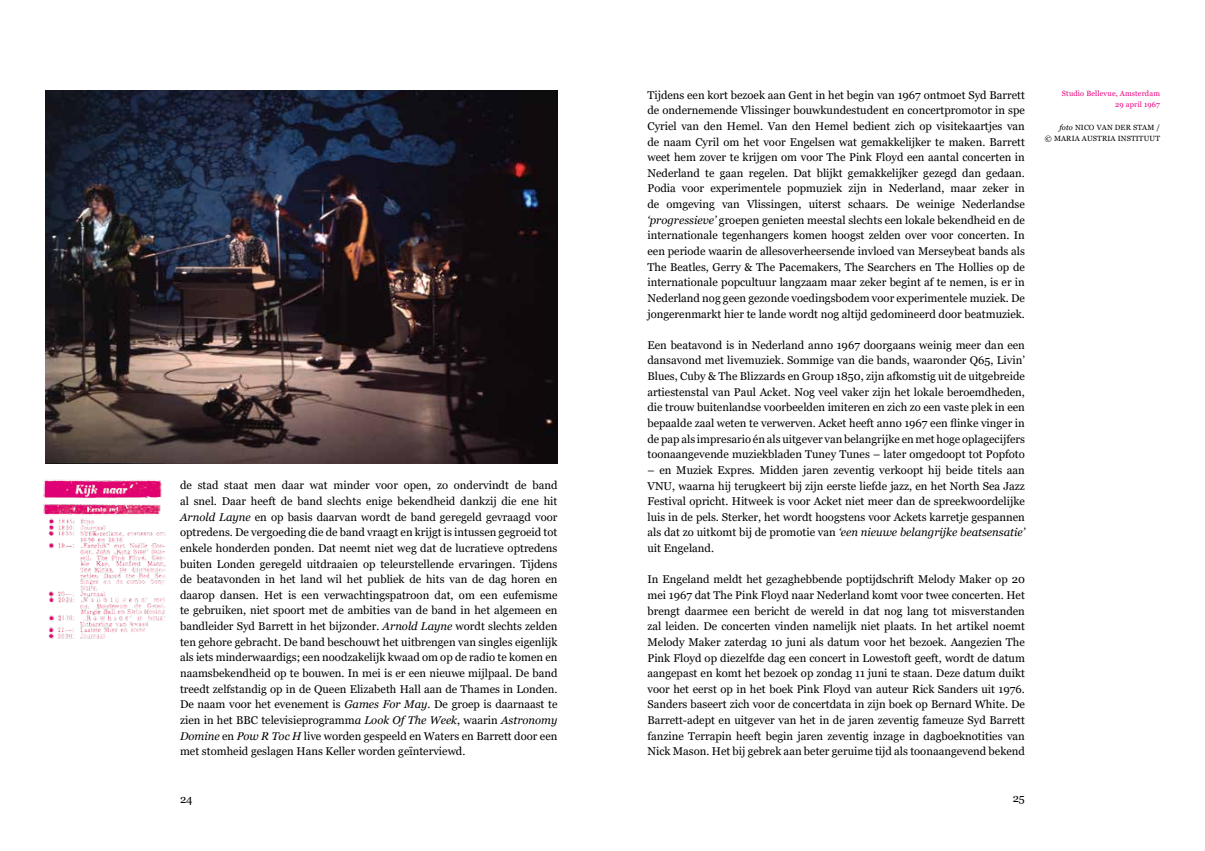
<style>
.page{position:relative;width:1205px;height:851px;background:#fff}
.page>*{position:absolute;margin:0;border:0;box-sizing:border-box;transform-origin:0 0}
.t1{font:11.25px/15.6px "Georgia";color:#000;text-align:justify}
.t2{font:7.5px/11.2px "Georgia";letter-spacing:.02em;color:#000;text-align:right}
.t3{font:7.5px/11.2px "Georgia";letter-spacing:.02em;color:#e6007d;text-align:right}
.s1{font-style:italic}
</style>
<div class="page">
<img style="left:45px;top:90px;width:512px;height:373px">
<img style="left:43px;top:479px;width:123px;height:160px">
<p class="t1" style="left:180px;top:478px;width:379px">de stad staat men daar wat minder voor open, zo ondervindt de band al snel. Daar heeft de band slechts enige bekendheid dankzij die ene hit <span class="s1">Arnold Layne</span> en op basis daarvan wordt de band geregeld gevraagd voor optredens. De vergoeding die de band vraagt en krijgt is intussen gegroeid tot enkele honderden ponden. Dat neemt niet weg dat de lucratieve optredens buiten Londen geregeld uitdraaien op teleurstellende ervaringen. Tijdens de beatavonden in het land wil het publiek de hits van de dag horen en daarop dansen. Het is een verwachtingspatroon dat, om een eufemisme te gebruiken, niet spoort met de ambities van de band in het algemeen en bandleider Syd Barrett in het bijzonder. <span class="s1">Arnold Layne</span> wordt slechts zelden ten gehore gebracht. De band beschouwt het uitbrengen van singles eigenlijk als iets minderwaardigs; een noodzakelijk kwaad om op de radio te komen en naamsbekendheid op te bouwen. In mei is er een nieuwe mijlpaal. De band treedt zelfstandig op in de Queen Elizabeth Hall aan de Thames in Londen.<br>De naam voor het evenement is <span class="s1">Games For May</span>. De groep is daarnaast te zien in het BBC televisieprogramm<span class="s1">a Look Of The Week</span>, waarin <span class="s1">Astronomy Domine</span> en <span class="s1">Pow R Toc H</span> live worden gespeeld en Waters en Barrett door een met stomheid geslagen Hans Keller worden geïnterviewd.</p>
<p class="t1" style="left:180px;top:791px;width:14px">24</p>
<p class="t1" style="left:647px;top:87px;width:379px">Tijdens een kort bezoek aan Gent in het begin van 1967 ontmoet Syd Barrett de ondernemende Vlissinger bouwkundestudent en concertpromotor in spe Cyriel van den Hemel. Van den Hemel bedient zich op visitekaartjes van de naam Cyril om het voor Engelsen wat gemakkelijker te maken. Barrett weet hem zover te krijgen om voor The Pink Floyd een aantal concerten in Nederland te gaan regelen. Dat blijkt gemakkelijker gezegd dan gedaan.<br>Podia voor experimentele popmuziek zijn in Nederland, maar zeker in de omgeving van Vlissingen, uiterst schaars. De weinige Nederlandse <span class="s1">‘progressieve’</span> groepen genieten meestal slechts een lokale bekendheid en de internationale tegenhangers komen hoogst zelden over voor concerten. In een periode waarin de allesoverheersende invloed van Merseybeat bands als The Beatles, Gerry &amp; The Pacemakers, The Searchers en The Hollies op de internationale popcultuur langzaam maar zeker begint af te nemen, is er in Nederland nog geen gezonde voedingsbodem voor experimentele muziek. De jongerenmarkt hier te lande wordt nog altijd gedomineerd door beatmuziek.</p>
<p class="t1" style="left:647px;top:337px;width:379px">Een beatavond is in Nederland anno 1967 doorgaans weinig meer dan een dansavond met livemuziek. Sommige van die bands, waaronder Q65, Livin’ Blues, Cuby &amp; The Blizzards en Group 1850, zijn afkomstig uit de uitgebreide artiestenstal van Paul Acket. Nog veel vaker zijn het lokale beroemdheden, die trouw buitenlandse voorbeelden imiteren en zich zo een vaste plek in een bepaalde zaal weten te verwerven. Acket heeft anno 1967 een flinke vinger in de pap als impresario én als uitgever van belangrijke en met hoge oplagecijfers toonaangevende muziekbladen Tuney Tunes – later omgedoopt tot Popfoto</p>
<p class="t1" style="left:647px;top:462px;width:379px">– en Muziek Expres. Midden jaren zeventig verkoopt hij beide titels aan VNU, waarna hij terugkeert bij zijn eerste liefde jazz, en het North Sea Jazz Festival opricht. Hitweek is voor Acket niet meer dan de spreekwoordelijke luis in de pels. Sterker, het wordt hoogstens voor Ackets karretje gespannen als dat zo uitkomt bij de promotie van <span class="s1">‘een nieuwe belangrijke beatsensatie’ </span>uit Engeland.</p>
<p class="t1" style="left:647px;top:571px;width:379px">In Engeland meldt het gezaghebbende poptijdschrift Melody Maker op 20 mei 1967 dat The Pink Floyd naar Nederland komt voor twee concerten. Het brengt daarmee een bericht de wereld in dat nog lang tot misverstanden zal leiden. De concerten vinden namelijk niet plaats. In het artikel noemt Melody Maker zaterdag 10 juni als datum voor het bezoek. Aangezien The Pink Floyd op diezelfde dag een concert in Lowestoft geeft, wordt de datum aangepast en komt het bezoek op zondag 11 juni te staan. Deze datum duikt voor het eerst op in het boek Pink Floyd van auteur Rick Sanders uit 1976.<br>Sanders baseert zich voor de concertdata in zijn boek op Bernard White. De Barrett-adept en uitgever van het in de jaren zeventig fameuze Syd Barrett fanzine Terrapin heeft begin jaren zeventig inzage in dagboeknotities van Nick Mason. Het bij gebrek aan beter geruime tijd als toonaangevend bekend</p>
<p class="t1" style="left:1012px;top:790px;width:14px">25</p>
<p class="t3" style="left:1062px;top:88px;width:100px">Studio Bellevue, Amsterdam<br>29 april 1967</p>
<p class="t2" style="left:1045px;top:121px;width:117px"><span class="s1">foto</span> NICO VAN DER STAM /<br>© MARIA AUSTRIA INSTITUUT</p>
</div>
